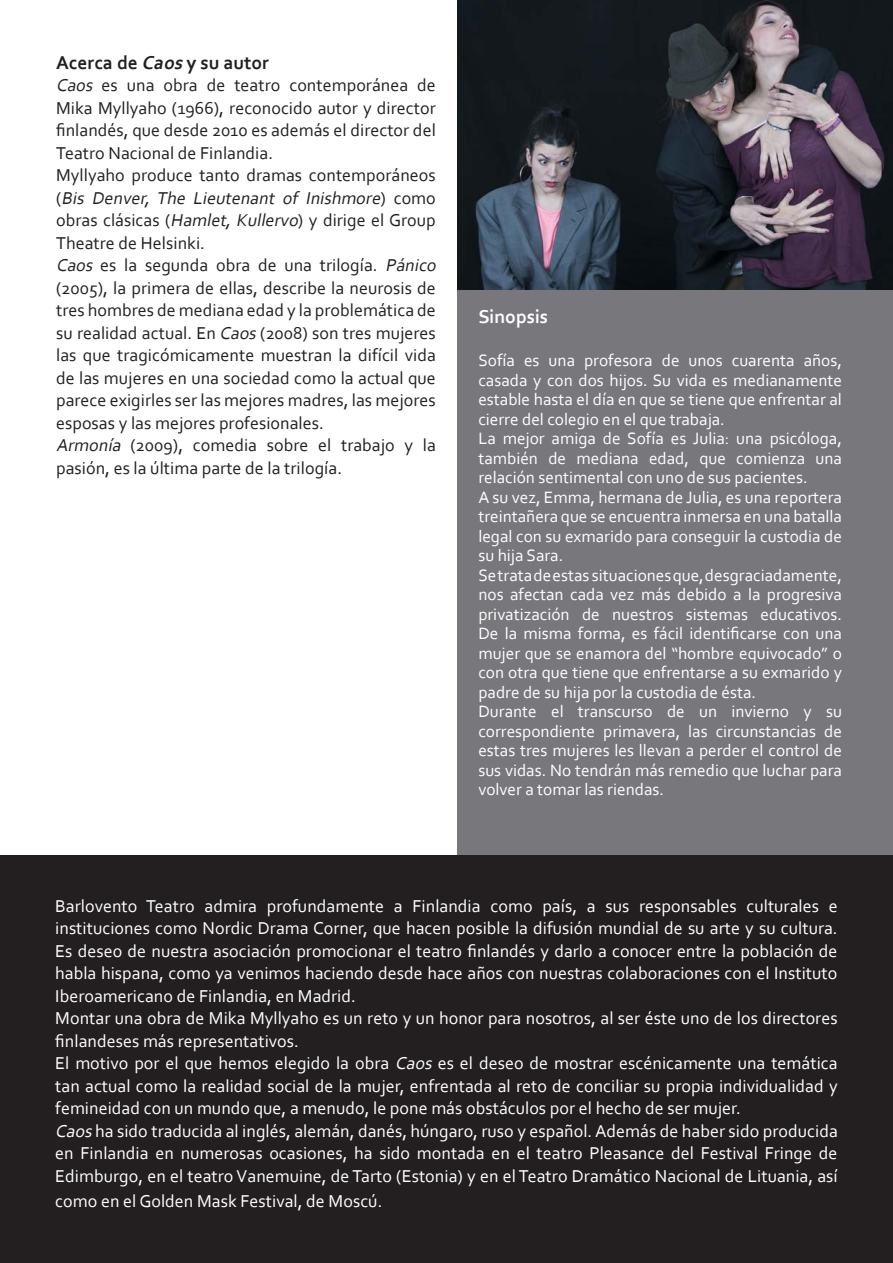
<style>
.page{position:relative;width:893px;height:1263px;background:#fff}
.page>*{position:absolute;margin:0;border:0;box-sizing:border-box;transform-origin:0 0}
.t1{font:700 19.5px "Corbel";color:#231f20}
.t2{font:700 19.5px "Corbel";color:#fff}
.t3{font:18px/22.5px "Corbel";color:#fff;text-align:justify}
.t4{font:18px/22.5px "Corbel";color:#231f20;text-align:justify}
.t5{font:17.25px/19.5px "Corbel";color:#fff;text-align:justify}
.s1{font-style:italic}
</style>
<div class="page">
<div style="left:457px;top:287px;width:436px;height:568px;background:#78777c"></div>
<img style="left:457px;top:0;width:436px;height:289px">
<div style="left:0;top:856px;width:893px;height:407px;background:#231f20"></div>
<p class="t1" style="left:56px;top:50px;width:214px">Acerca de <span class="s1">Caos</span> y su autor</p>
<p class="t4" style="left:56px;top:73px;width:381px"><span class="s1">Caos</span> es una obra de teatro contemporánea de Mika Myllyaho (1966), reconocido autor y director finlandés, que desde 2010 es además el director del Teatro Nacional de Finlandia.</p>
<p class="t4" style="left:56px;top:163px;width:381px">Myllyaho produce tanto dramas contemporáneos ( <span class="s1">Bis Denver, The Lieutenant of Inishmore</span>) c o m o obras clásicas (<span class="s1">Hamlet, Kullervo</span>) y dirige el Group Theatre de Helsinki.</p>
<p class="t4" style="left:56px;top:253px;width:385px;text-align:left"><span class="s1">Caos</span> es la segunda obra de una trilogía. <span class="s1">Pánico </span>(2005), la primera de ellas, describe la neurosis de tres hombres de mediana edad y la problemática de su realidad actual. En <span class="s1">Caos</span> (2008) son tres mujeres las que tragicómicamente muestran la difícil vida de las mujeres en una sociedad como la actual que parece exigirles ser las mejores madres, las mejores esposas y las mejores profesionales.</p>
<p class="t4" style="left:56px;top:433px;width:381px"><span class="s1">Armonía</span> (2009), comedia sobre el trabajo y la pasión, es la última parte de la trilogía.</p>
<p class="t2" style="left:478px;top:304px;width:71px">Sinopsis</p>
<p class="t5" style="left:478px;top:350px;width:365px">Sofía es una profesora de unos cuarenta años, casada y con dos hijos. Su vida es medianamente estable hasta el día en que se tiene que enfrentar al cierre del colegio en el que trabaja.</p>
<p class="t5" style="left:478px;top:428px;width:365px">La mejor amiga de Sofía es Julia: una psicóloga, también de mediana edad, que comienza una relación sentimental con uno de sus pacientes.</p>
<p class="t5" style="left:478px;top:487px;width:365px">A su vez, Emma, hermana de Julia, es una reportera treintañera que se encuentra inmersa en una batalla legal con su exmarido para conseguir la custodia de su hija Sara.</p>
<p class="t5" style="left:478px;top:565px;width:365px">Se trata de estas situaciones que, desgraciadamente, nos afectan cada vez más debido a la progresiva privatización de nuestros sistemas educativos.<br>De la misma forma, es fácil identificarse con una mujer que se enamora del “hombre equivocado” o con otra que tiene que enfrentarse a su exmarido y padre de su hija por la custodia de ésta.</p>
<p class="t5" style="left:478px;top:701px;width:365px">Durante el transcurso de un invierno y su correspondiente primavera, las circunstancias de estas tres mujeres les llevan a perder el control de sus vidas. No tendrán más remedio que luchar para volver a tomar las riendas.</p>
<p class="t3" style="left:55px;top:894px;width:784px">Barlovento Teatro admira profundamente a Finlandia como país, a sus responsables culturales e instituciones como Nordic Drama Corner, que hacen posible la difusión mundial de su arte y su cultura.<br>Es deseo de nuestra asociación promocionar el teatro finlandés y darlo a conocer entre la población de habla hispana, como ya venimos haciendo desde hace años con nuestras colaboraciones con el Instituto Iberoamericano de Finlandia, en Madrid.</p>
<p class="t3" style="left:55px;top:1006px;width:784px">Montar una obra de Mika Myllyaho es un reto y un honor para nosotros, al ser éste uno de los directores finlandeses más representativos.</p>
<p class="t3" style="left:55px;top:1051px;width:784px">El motivo por el que hemos elegido la obra <span class="s1">Caos</span> es el deseo de mostrar escénicamente una temática tan actual como la realidad social de la mujer, enfrentada al reto de conciliar su propia individualidad y femineidad con un mundo que, a menudo, le pone más obstáculos por el hecho de ser mujer.</p>
<p class="t3" style="left:55px;top:1119px;width:784px"><span class="s1">Caos</span> ha sido traducida al inglés, alemán, danés, húngaro, ruso y español. Además de haber sido producida en Finlandia en numerosas ocasiones, ha sido montada en el teatro Pleasance del Festival Fringe de Edimburgo, en el teatro Vanemuine, de Tarto (Estonia) y en el Teatro Dramático Nacional de Lituania, así</p>
<p class="t3" style="left:55px;top:1189px;width:329px">como en el Golden Mask Festival, de Moscú.</p>
</div>
